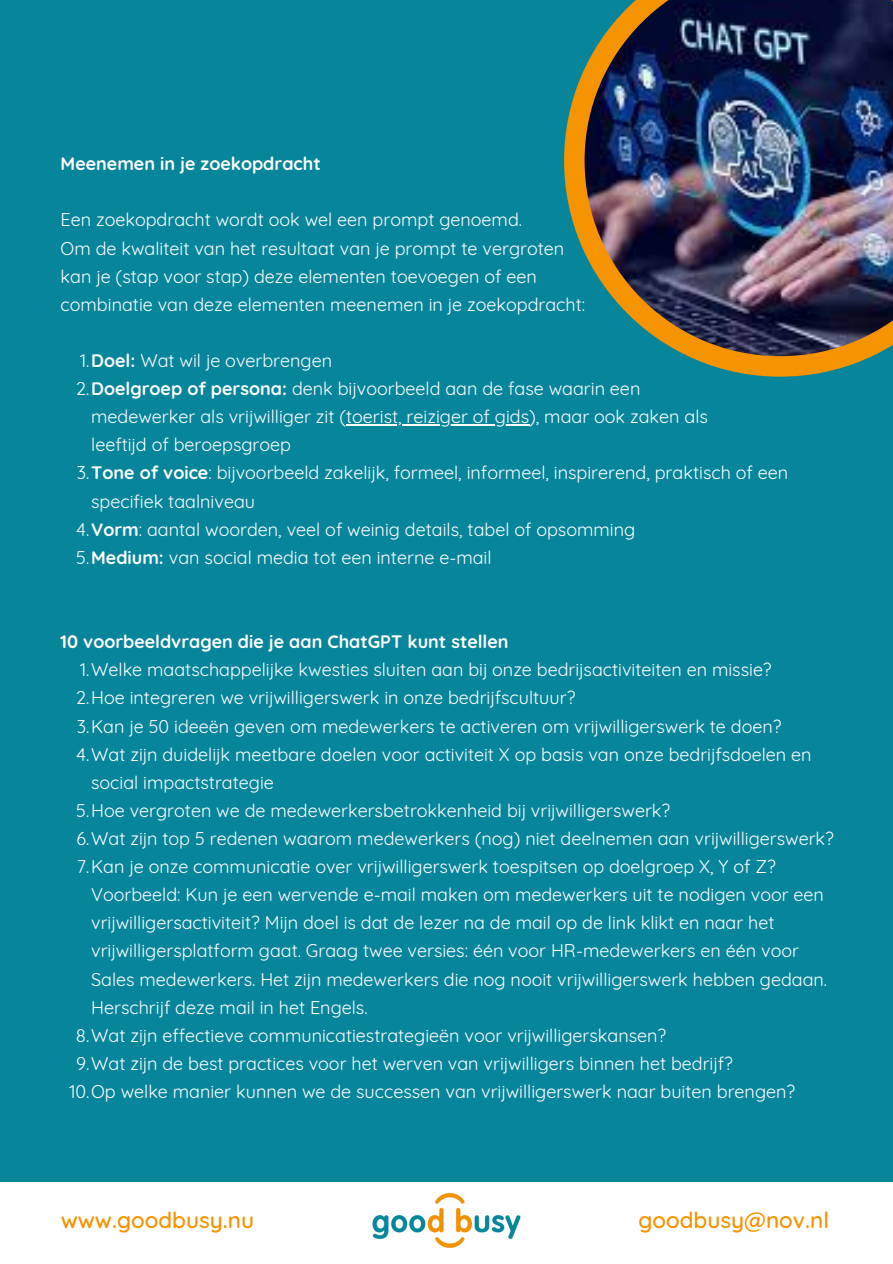
<style>
.page{position:relative;width:893px;height:1264px;background:#fff}
.page>*{position:absolute;margin:0;border:0;box-sizing:border-box;transform-origin:0 0}
.t1{font:500 22.5px "Quicksand";color:#f59300}
.t2{font:18px/28px "Quicksand";color:#fff}
.t3{font:700 18px "Quicksand";color:#fff}
.s1{font-weight:700}
</style>
<div class="page">
<div style="left:0;top:0;width:892px;height:1262px;background:#07859b"></div>
<div style="left:0;top:1182px;width:892px;height:80px;background:#fff"></div>
<img style="left:372px;top:1192px;width:149px;height:57px">
<hr style="left:346px;top:424px;width:183px;height:1px;background:#fff">
<svg style="left:564px;top:70px;width:308px;height:306px"></svg>
<img style="left:584px;top:0;width:308px;height:356px">
<p class="t3" style="left:61px;top:152px;width:261px">Meenemen in je zoekopdracht</p>
<p class="t2" style="left:61px;top:206px;width:463px">Een zoekopdracht wordt ook wel een prompt genoemd.</p>
<p class="t2" style="left:61px;top:234px;width:505px">Om de kwaliteit van het resultaat van je prompt te vergroten</p>
<p class="t2" style="left:61px;top:262px;width:477px">kan je (stap voor stap) deze elementen toevoegen of een</p>
<p class="t2" style="left:61px;top:290px;width:526px">combinatie van deze elementen meenemen in je zoekopdracht:</p>
<p class="t2" style="left:80px;top:346px;width:253px">1.<span class="s1">Doel:</span> Wat wil je overbrengen</p>
<p class="t2" style="left:91px;top:374px;width:618px;text-indent:-15px">2.<span class="s1">Doelgroep of persona:</span> denk bijvoorbeeld aan de fase waarin een medewerker als vrijwilliger zit (toerist, reiziger of gids), maar ook zaken als leeftijd of beroepsgroep</p>
<p class="t2" style="left:91px;top:458px;width:698px;text-indent:-14px">3.<span class="s1">Tone of voice</span>: bijvoorbeeld zakelijk, formeel, informeel, inspirerend, praktisch of een specifiek taalniveau</p>
<p class="t2" style="left:76px;top:515px;width:560px">4.<span class="s1">Vorm</span>: aantal woorden, veel of weinig details, tabel of opsomming</p>
<p class="t2" style="left:76px;top:543px;width:417px">5.<span class="s1">Medium:</span> van social media tot een interne e-mail</p>
<p class="t3" style="left:61px;top:630px;width:449px">10 voorbeeldvragen die je aan ChatGPT kunt stellen</p>
<p class="t2" style="left:80px;top:655px;width:693px">1.Welke maatschappelijke kwesties sluiten aan bij onze bedrijsactiviteiten en missie?</p>
<p class="t2" style="left:76px;top:683px;width:501px">2.Hoe integreren we vrijwilligerswerk in onze bedrijfscultuur?</p>
<p class="t2" style="left:77px;top:711px;width:706px">3.Kan je 50 ideeën geven om medewerkers te activeren om vrijwilligerswerk te doen?</p>
<p class="t2" style="left:91px;top:739px;width:721px;text-indent:-15px">4.Wat zijn duidelijk meetbare doelen voor activiteit X op basis van onze bedrijfsdoelen en social impactstrategie</p>
<p class="t2" style="left:76px;top:796px;width:595px">5.Hoe vergroten we de medewerkersbetrokkenheid bij vrijwilligerswerk?</p>
<p class="t2" style="left:76px;top:824px;width:759px">6.Wat zijn top 5 redenen waarom medewerkers (nog) niet deelnemen aan vrijwilligerswerk?</p>
<p class="t2" style="left:91px;top:852px;width:737px;text-indent:-14px">7.Kan je onze communicatie over vrijwilligerswerk toespitsen op doelgroep X, Y of Z?<br>Voorbeeld: Kun je een wervende e-mail maken om medewerkers uit te nodigen voor een vrijwilligersactiviteit? Mijn doel is dat de lezer na de mail op de link klikt en naar het vrijwilligersplatform gaat. Graag twee versies: één voor HR-medewerkers en één voor Sales medewerkers. Het zijn medewerkers die nog nooit vrijwilligerswerk hebben gedaan.<br>Herschrijf deze mail in het Engels.</p>
<p class="t2" style="left:76px;top:1020px;width:591px">8.Wat zijn effectieve communicatiestrategieën voor vrijwilligerskansen?</p>
<p class="t2" style="left:76px;top:1049px;width:658px">9.Wat zijn de best practices voor het werven van vrijwilligers binnen het bedrijf?</p>
<p class="t2" style="left:69px;top:1077px;width:727px">10.Op welke manier kunnen we de successen van vrijwilligerswerk naar buiten brengen?</p>
<p class="t1" style="left:61px;top:1205px;width:195px">www.goodbusy.nu</p>
<p class="t1" style="left:638px;top:1205px;width:192px">goodbusy@nov.nl</p>
</div>
